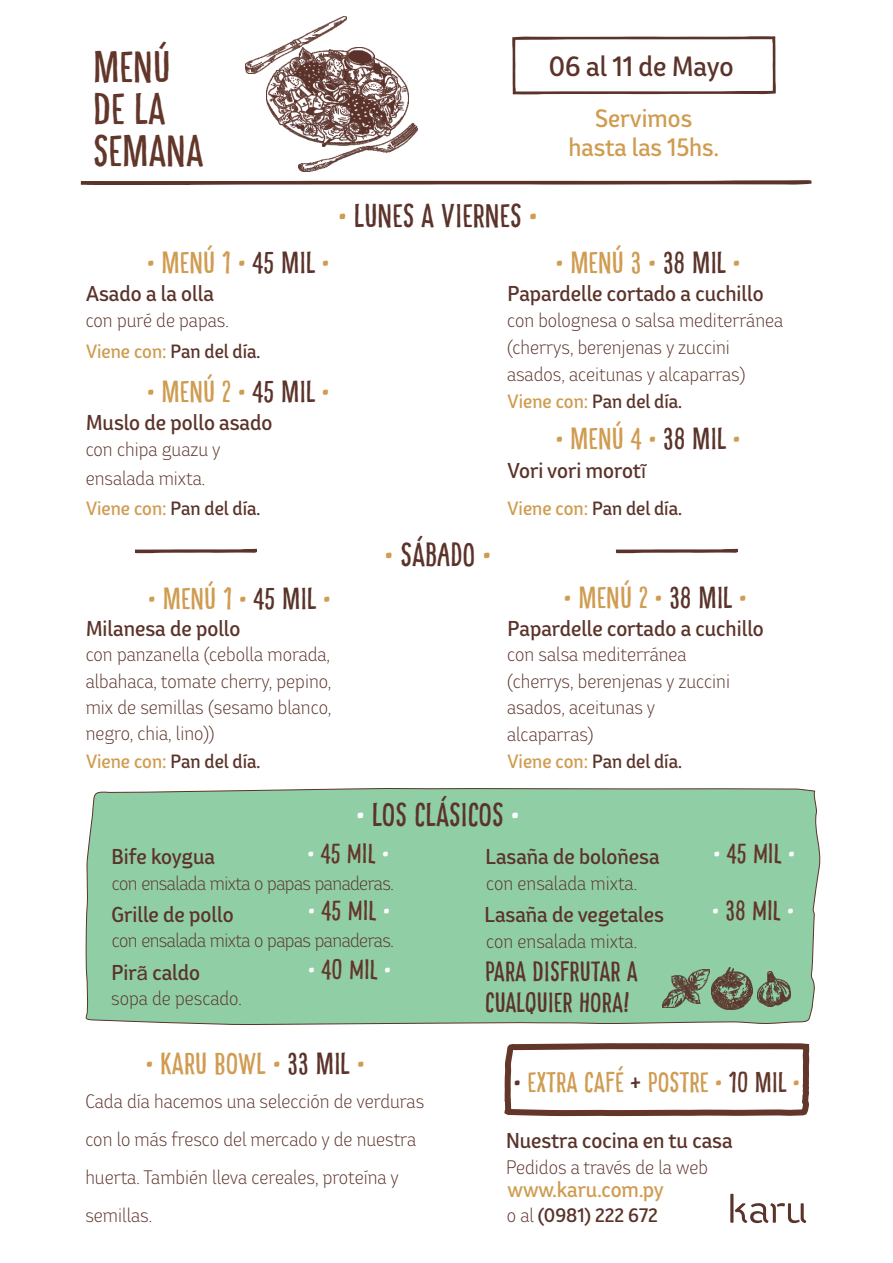
<style>
.page{position:relative;width:893px;height:1263px;background:#fff}
.page>*{position:absolute;margin:0;border:0;box-sizing:border-box;transform-origin:0 0}
.t1{font:43.8px/42.2px "Pinto W05 NO 01";color:#63362a}
.t2{font:32.7px "Pinto W05 NO 01";color:#5b332a}
.t3{font:30.3px "Pinto W05 NO 01";color:#cf9c51}
.t4{font:28.2px "Pinto W05 NO 01";color:#cf9c51}
.t5{font:27.75px "Pinto W05 NO 01";color:#63362a}
.t6{font:27.75px/30.6px "Pinto W05 NO 01";color:#5c322c}
.t7{font:500 26.1px "Bw Helder W1";color:#5b332a}
.t8{font:500 23.55px/29.7px "Bw Helder W1";color:#cf9c51;text-align:center}
.t9{font:500 20.1px "Bw Helder W1";color:#5b332a}
.t10{font:500 20.1px "Bw Helder W1";color:#5a332a}
.t11{font:500 20.1px "Bw Helder W1";color:#cf9c51}
.t12{font:300 18.3px/26.4px "Bw Helder W1";color:#5b332a}
.t13{font:300 18.3px "Bw Helder W1";color:#5a332a}
.t14{font:500 18.3px "Bw Helder W1";color:#5a332a}
.t15{font:300 18.15px "Bw Helder W1";letter-spacing:-.03em;color:#5b332a}
.t16{font:500 18px "Bw Helder W1";color:#5a332a}
.s1{color:#5a332a}
.s2{color:#cf9c51}
.s3{font-family:"Arial";font-weight:400}
.s4{color:#fff}
.s5{color:#63362a}
.s6{font-weight:300}
</style>
<div class="page">
<div style="left:85px;top:788px;width:736px;height:237px;background:#90cea5"></div>
<svg style="left:81px;top:180px;width:731px;height:5px;background:#856861"></svg>
<svg style="left:135px;top:548px;width:122px;height:5px"></svg>
<svg style="left:616px;top:548px;width:122px;height:5px"></svg>
<img style="left:267px;top:47px;width:141px;height:89px">
<img style="left:298px;top:123px;width:120px;height:48px">
<img style="left:246px;top:17px;width:101px;height:57px">
<svg style="left:512px;top:36px;width:264px;height:59px"></svg>
<svg style="left:501px;top:894px;width:314px;height:223px"></svg>
<hr style="left:730px;top:1194px;width:3px;height:29px;background:#5a332a">
<svg style="left:735px;top:1203px;width:71px;height:21px"></svg>
<h1 class="t1" style="left:93px;top:46px;width:112px">MENÚ<br>DE LA<br>SEMANA</h1>
<h3 class="t7" style="left:549px;top:55px;width:186px">06 al 11 de Mayo</h3>
<p class="t8" style="left:568px;top:105px;width:152px">Servimos hasta las 15hs.</p>
<h3 class="t3" style="left:147px;top:245px;width:184px">• MENÚ 1 • <span class="s1">45 MIL</span> •</h3>
<p class="t9" style="left:86px;top:285px;width:129px">Asado a la olla</p>
<p class="t12" style="left:86px;top:308px;width:145px">con puré de papas.</p>
<p class="t16" style="left:86px;top:344px;width:176px"><span class="s2">Viene con:</span> Pan del día.</p>
<h3 class="t3" style="left:147px;top:374px;width:184px">• MENÚ 2 • <span class="s1">45 MIL</span> •</h3>
<p class="t9" style="left:86px;top:414px;width:188px">Muslo de pollo asado</p>
<p class="t12" style="left:86px;top:436px;width:136px;line-height:29.4px">con chipa guazu y ensalada mixta.</p>
<p class="t16" style="left:86px;top:501px;width:176px"><span class="s2">Viene con:</span> Pan del día.</p>
<h3 class="t3" style="left:148px;top:581px;width:184px">• MENÚ 1 • <span class="s1">45 MIL</span> •</h3>
<p class="t9" style="left:86px;top:620px;width:156px">Milanesa de pollo</p>
<p class="t12" style="left:86px;top:643px;width:247px;text-align:justify">con panzanella (cebolla morada, albahaca, tomate cherry, pepino, mix de semillas (sesamo blanco, negro, chia, lino))</p>
<p class="t16" style="left:86px;top:753px;width:176px"><span class="s2">Viene con:</span> Pan del día.</p>
<h2 class="t2" style="left:339px;top:197px;width:200px"><span class="s2">•</span> LUNES A VIERNES <span class="s2">•</span></h2>
<h2 class="t2" style="left:385px;top:535px;width:108px"><span class="s2">•</span> SÁBADO <span class="s2">•</span></h2>
<h3 class="t3" style="left:556px;top:245px;width:186px">• MENÚ 3 • <span class="s1">38 MIL</span> •</h3>
<p class="t9" style="left:507px;top:285px;width:258px">Papardelle cortado a cuchillo</p>
<p class="t12" style="left:507px;top:308px;width:278px;line-height:26.8px">con bolognesa o salsa mediterránea (cherrys, berenjenas y zuccini asados, aceitunas y alcaparras)</p>
<p class="t16" style="left:508px;top:393px;width:176px"><span class="s2">Viene con:</span> Pan del día.</p>
<h3 class="t3" style="left:556px;top:420px;width:186px">• MENÚ 4 • <span class="s1">38 MIL</span> •</h3>
<p class="t9" style="left:508px;top:462px;width:140px">Vori vori morot<span class="s3">ĩ</span></p>
<p class="t16" style="left:507px;top:501px;width:176px"><span class="s2">Viene con:</span> Pan del día.</p>
<h3 class="t3" style="left:564px;top:580px;width:184px">• MENÚ 2 • <span class="s1">38 MIL</span> •</h3>
<p class="t9" style="left:508px;top:620px;width:258px">Papardelle cortado a cuchillo</p>
<p class="t12" style="left:507px;top:642px;width:224px">con salsa mediterránea (cherrys, berenjenas y zuccini asados, aceitunas y alcaparras)</p>
<p class="t16" style="left:507px;top:753px;width:176px"><span class="s2">Viene con:</span> Pan del día.</p>
<h2 class="t2" style="left:356px;top:796px;width:164px"><span class="s4">•</span> LOS CLÁSICOS <span class="s4">•</span></h2>
<h3 class="t5" style="left:307px;top:837px;width:83px"><span class="s4">•</span> 45 MIL <span class="s4">•</span></h3>
<h3 class="t5" style="left:308px;top:894px;width:83px"><span class="s4">•</span> 45 MIL <span class="s4">•</span></h3>
<h3 class="t5" style="left:308px;top:953px;width:84px"><span class="s4">•</span> 40 MIL <span class="s4">•</span></h3>
<p class="t9" style="left:112px;top:848px;width:105px">Bife koygua</p>
<p class="t15" style="left:112px;top:875px;width:284px">con ensalada mixta o papas panaderas.</p>
<p class="t9" style="left:112px;top:906px;width:123px">Grille de pollo</p>
<p class="t9" style="left:112px;top:964px;width:90px">Pir<span class="s3">ã</span> caldo</p>
<p class="t12" style="left:111px;top:987px;width:132px">sopa de pescado.</p>
<p class="t15" style="left:112px;top:932px;width:284px">con ensalada mixta o papas panaderas.</p>
<h3 class="t3" style="left:146px;top:1046px;width:220px">• KARU BOWL • <span class="s1">33 MIL</span> •</h3>
<p class="t12" style="left:85px;top:1084px;width:340px;line-height:38px">Cada día hacemos una selección de verduras con lo más fresco del mercado y de nuestra huerta. También lleva cereales, proteína y semillas.</p>
<p class="t9" style="left:486px;top:848px;width:175px">Lasaña de boloñesa</p>
<p class="t12" style="left:486px;top:871px;width:152px">con ensalada mixta.</p>
<p class="t9" style="left:485px;top:906px;width:181px">Lasaña de vegetales</p>
<p class="t12" style="left:486px;top:930px;width:152px">con ensalada mixta.</p>
<h3 class="t6" style="left:485px;top:957px;width:154px">PARA DISFRUTAR A<br>CUALQUIER HORA!</h3>
<h3 class="t5" style="left:713px;top:837px;width:83px"><span class="s4">•</span> 45 MIL <span class="s4">•</span></h3>
<h3 class="t5" style="left:712px;top:894px;width:83px"><span class="s4">•</span> 38 MIL <span class="s4">•</span></h3>
<h3 class="t4" style="left:514px;top:1066px;width:287px"><span class="s1">•</span> EXTRA CAFÉ <span class="s1">+</span> POSTRE • <span class="s5">10 MIL</span> •</h3>
<p class="t10" style="left:506px;top:1132px;width:228px">Nuestra cocina en tu casa</p>
<p class="t13" style="left:506px;top:1159px;width:203px">Pedidos a través de la web</p>
<p class="t11" style="left:507px;top:1181px;width:158px">www.karu.com.py</p>
<p class="t14" style="left:507px;top:1208px;width:153px"><span class="s6">o al</span> (0981) 222 672</p>
</div>
